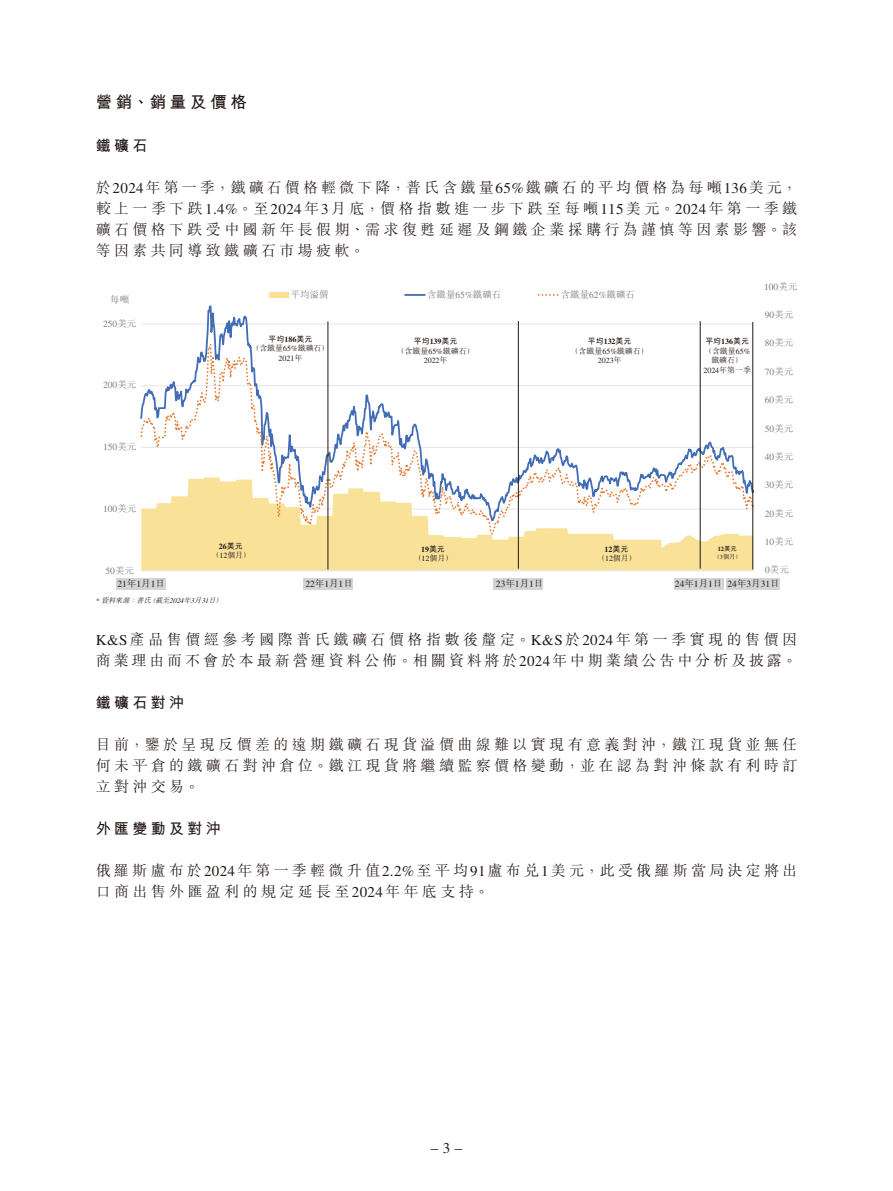
<style>
.page{position:relative;width:893px;height:1191px;background:#fff}
.page>*{position:absolute;margin:0;border:0;box-sizing:border-box;transform-origin:0 0}
.t1{font:16.5px "M Hei HK Bold E Ten B5 H";letter-spacing:.225em;color:#231916}
.t2{font:15px/21px "M Sung HK Light E Ten B5 H";letter-spacing:.225em;color:#231916;text-align:justify}
.t3{font:15px/21px "M Sung HK Light E Ten B5 H";letter-spacing:.195em;color:#231916}
.t4{font:15px "M Hei HK Bold E Ten B5 H";letter-spacing:.225em;color:#231916}
.t5{font:15px "Times LT Std";color:#231916}
.t6{font:9.45px "Times LT Std";color:#7d7d7d}
.t7{font:9.45px "Times LT Std";color:#231916}
.t8{font:9.45px "M Sung HK Light E Ten B5 H";color:#7d7d7d}
.t9{font:7.95px/9.4px "M Sung HK Light E Ten B5 H";color:#231916;text-align:center}
.t10{font:7.95px "M Hei HK Bold E Ten B5 H";color:#231916}
.t11{font:7.95px "Times LT Std";color:#231916}
.t12{font:700 7.95px "Times LT Std";color:#231916}
.t13{font:italic 7.05px "M Sung HK Light E Ten B5 H";color:#231916}
.t14{font:6.3px "M Sung HK Light E Ten B5 H";color:#231916}
.t15{font:700 6.3px "Times LT Std";color:#231916}
.s1{font-family:"Times LT Std"}
.s2{font-family:"M Sung HK Light E Ten B5 H"}
.s3{font-family:"Times LT Std";font-weight:700}
.s4{font-family:"M Hei HK Bold E Ten B5 H";font-weight:400}
</style>
<div class="page">
<div style="left:141px;top:535px;width:612px;height:35px;background:#f9e198"></div>
<hr style="left:141px;top:570px;width:613px;height:1px;background:#e6e6e7">
<svg style="left:141px;top:294px;width:613px;height:40px"></svg>
<svg style="left:141px;top:334px;width:613px;height:201px"></svg>
<div style="left:269px;top:292px;width:20px;height:5px;background:#f9e198"></div>
<hr style="left:405px;top:294px;width:20px;height:2px;background:#426db5">
<svg style="left:539px;top:294px;width:20px;height:2px"></svg>
<hr style="left:327px;top:321px;width:1px;height:248px;background:#231916">
<hr style="left:518px;top:321px;width:1px;height:247px;background:#231916">
<div style="left:99px;top:291px;width:48px;height:17px;background:#fff"></div>
<hr style="left:700px;top:321px;width:1px;height:247px;background:#231916">
<hr style="left:752px;top:322px;width:1px;height:247px;background:#231916">
<div style="left:116px;top:578px;width:50px;height:12px;background:#d3d4d5"></div>
<div style="left:303px;top:578px;width:50px;height:12px;background:#d3d4d5"></div>
<div style="left:493px;top:578px;width:50px;height:12px;background:#d3d4d5"></div>
<div style="left:726px;top:578px;width:54px;height:12px;background:#d3d4d5"></div>
<div style="left:674px;top:578px;width:49px;height:12px;background:#d3d4d5"></div>
<p class="t1" style="left:96px;top:96px;width:153px">營銷、銷量及價格</p>
<p class="t4" style="left:96px;top:139px;width:53px">鐵礦石</p>
<p class="t2" style="left:96px;top:178px;width:703px">於<span class="s1">2024</span>年第一季，鐵礦石價格輕微下降，普氏含鐵量<span class="s1">65%</span>鐵礦石的平均價格為每噸<span class="s1">136</span>美元，較上一季下跌<span class="s1">1.4%</span>。至<span class="s1">2024</span>年<span class="s1">3</span>月底，價格指數進一步下跌至每噸<span class="s1">115</span>美元。<span class="s1">2024</span>年第一季鐵礦石價格下跌受中國新年長假期、需求復甦延遲及鋼鐵企業採購行為謹慎等因素影響。該等因素共同導致鐵礦石市場疲軟。</p>
<p class="t8" style="left:110px;top:295px;width:20px">每噸</p>
<p class="t6" style="left:103px;top:320px;width:35px">250<span class="s2">美元</span></p>
<p class="t6" style="left:103px;top:382px;width:35px">200<span class="s2">美元</span></p>
<p class="t6" style="left:103px;top:443px;width:35px">150<span class="s2">美元</span></p>
<p class="t6" style="left:103px;top:505px;width:35px">100<span class="s2">美元</span></p>
<p class="t6" style="left:106px;top:567px;width:30px">50<span class="s2">美元</span></p>
<p class="t8" style="left:291px;top:290px;width:39px">平均溢價</p>
<p class="t8" style="left:427px;top:290px;width:76px">含鐵量<span class="s1">65%</span>鐵礦石</p>
<p class="t8" style="left:561px;top:290px;width:76px">含鐵量<span class="s1">62%</span>鐵礦石</p>
<p class="t10" style="left:269px;top:336px;width:45px">平均<span class="s3">186</span>美元</p>
<p class="t9" style="left:251px;top:345px;width:80px">（含鐵量<span class="s1">65%</span>鐵礦石）</p>
<p class="t11" style="left:279px;top:355px;width:25px">2021<span class="s2">年</span></p>
<p class="t10" style="left:588px;top:338px;width:45px">平均<span class="s3">132</span>美元</p>
<p class="t9" style="left:571px;top:347px;width:80px">（含鐵量<span class="s1">65%</span>鐵礦石）</p>
<p class="t11" style="left:598px;top:357px;width:25px">2023<span class="s2">年</span></p>
<p class="t10" style="left:414px;top:338px;width:45px">平均<span class="s3">139</span>美元</p>
<p class="t9" style="left:397px;top:347px;width:80px">（含鐵量<span class="s1">65%</span>鐵礦石）</p>
<p class="t11" style="left:424px;top:357px;width:25px">2022<span class="s2">年</span></p>
<p class="t12" style="left:219px;top:541px;width:25px">26<span class="s4">美元</span></p>
<p class="t9" style="left:212px;top:551px;width:41px">（<span class="s1">12</span>個月）</p>
<p class="t12" style="left:421px;top:544px;width:25px">19<span class="s4">美元</span></p>
<p class="t9" style="left:414px;top:554px;width:41px">（<span class="s1">12</span>個月）</p>
<p class="t12" style="left:604px;top:544px;width:25px">12<span class="s4">美元</span></p>
<p class="t9" style="left:597px;top:554px;width:41px">（<span class="s1">12</span>個月）</p>
<p class="t10" style="left:705px;top:338px;width:45px">平均<span class="s3">136</span>美元</p>
<p class="t9" style="left:704px;top:347px;width:48px">（含鐵量<span class="s1">65%</span>鐵礦石）</p>
<p class="t11" style="left:703px;top:367px;width:49px">2024<span class="s2">年第一季</span></p>
<p class="t15" style="left:718px;top:545px;width:20px">12<span class="s4">美元</span></p>
<p class="t14" style="left:713px;top:554px;width:30px">（<span class="s1">3</span>個月）</p>
<p class="t6" style="left:764px;top:283px;width:35px">100<span class="s2">美元</span></p>
<p class="t6" style="left:765px;top:311px;width:30px">90<span class="s2">美元</span></p>
<p class="t6" style="left:765px;top:340px;width:30px">80<span class="s2">美元</span></p>
<p class="t6" style="left:765px;top:368px;width:30px">70<span class="s2">美元</span></p>
<p class="t6" style="left:765px;top:396px;width:30px">60<span class="s2">美元</span></p>
<p class="t6" style="left:765px;top:425px;width:30px">50<span class="s2">美元</span></p>
<p class="t6" style="left:765px;top:453px;width:30px">40<span class="s2">美元</span></p>
<p class="t6" style="left:765px;top:481px;width:30px">30<span class="s2">美元</span></p>
<p class="t6" style="left:765px;top:510px;width:30px">20<span class="s2">美元</span></p>
<p class="t6" style="left:765px;top:538px;width:30px">10<span class="s2">美元</span></p>
<p class="t8" style="left:765px;top:566px;width:25px"><span class="s1">0</span>美元</p>
<p class="t7" style="left:117px;top:580px;width:49px">21<span class="s2">年</span>1<span class="s2">月</span>1<span class="s2">日</span></p>
<p class="t7" style="left:305px;top:580px;width:49px">22<span class="s2">年</span>1<span class="s2">月</span>1<span class="s2">日</span></p>
<p class="t7" style="left:496px;top:580px;width:49px">23<span class="s2">年</span>1<span class="s2">月</span>1<span class="s2">日</span></p>
<p class="t7" style="left:675px;top:580px;width:106px">24<span class="s2">年</span>1<span class="s2">月</span>1<span class="s2">日</span> 24<span class="s2">年</span>3<span class="s2">月</span>31<span class="s2">日</span></p>
<p class="t13" style="left:96px;top:597px;width:130px"><span class="s1">*</span> 資料來源：普氏（截至<span class="s1">2024</span>年<span class="s1">3</span>月<span class="s1">31</span>日）</p>
<p class="t3" style="left:96px;top:631px;width:703px"><span class="s1">K&amp;S</span>產品售價經參考國際普氏鐵礦石價格指數後釐定。<span class="s1">K&amp;S</span>於<span class="s1">2024</span>年第一季實現的售價因商業理由而不會於本最新營運資料公佈。相關資料將於<span class="s1">2024</span>年中期業績公告中分析及披露。</p>
<p class="t4" style="left:96px;top:696px;width:90px">鐵礦石對沖</p>
<p class="t2" style="left:96px;top:736px;width:703px">目前，鑒於呈現反價差的遠期鐵礦石現貨溢價曲線難以實現有意義對沖，鐵江現貨並無任何未平倉的鐵礦石對沖倉位。鐵江現貨將繼續監察價格變動，並在認為對沖條款有利時訂立對沖交易。</p>
<p class="t4" style="left:96px;top:822px;width:127px">外匯變動及對沖</p>
<p class="t2" style="left:96px;top:862px;width:703px">俄羅斯盧布於<span class="s1">2024</span>年第一季輕微升值<span class="s1">2.2%</span>至平均<span class="s1">91</span>盧布兌<span class="s1">1</span>美元，此受俄羅斯當局決定將出口商出售外匯盈利的規定延長至<span class="s1">2024</span>年年底支持。</p>
<p class="t5" style="left:431px;top:1142px;width:33px">– 3 –</p>
</div>
